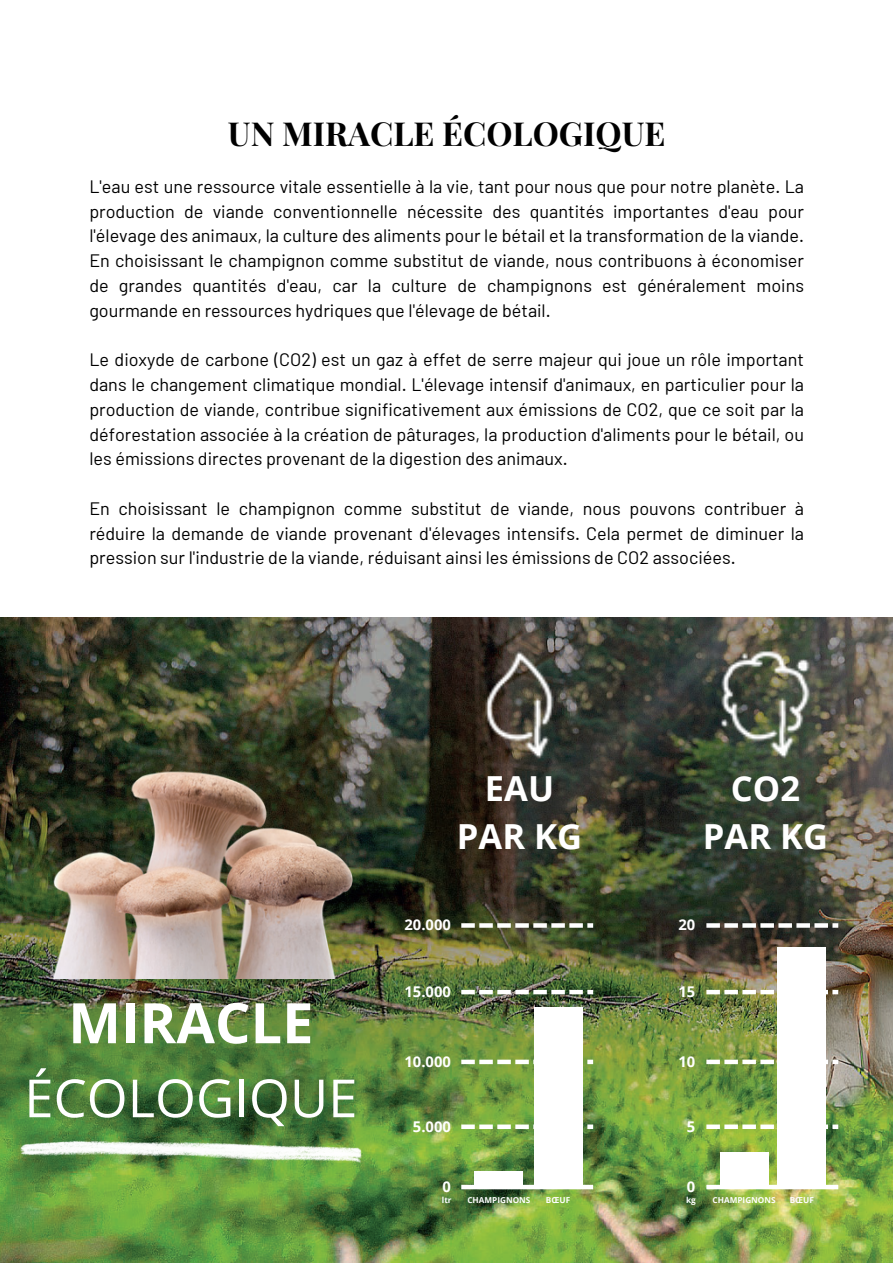
<style>
.page{position:relative;width:893px;height:1264px;background:#fff}
.page>*{position:absolute;margin:0;border:0;box-sizing:border-box;transform-origin:0 0}
.t1{font:700 55.8px "Open Sans";color:#fff}
.t2{font:52.65px "Open Sans";color:#fff}
.t3{font:700 34.5px/48px "Open Sans";color:#fff;text-align:center}
.t4{font:700 33px "Playfair Display";color:#000}
.t5{font:18px/24.8px "Barlow";color:#000;text-align:justify}
.t6{font:700 14.85px "Open Sans";color:#fff}
.t7{font:700 8.25px "Open Sans";color:#fff}
</style>
<div class="page">
<img style="left:0;top:617px;width:892px;height:645px">
<img style="left:12px;top:674px;width:368px;height:304px">
<img style="left:466px;top:639px;width:108px;height:120px">
<img style="left:711px;top:639px;width:108px;height:120px">
<img style="left:0;top:1139px;width:386px;height:25px">
<div style="left:461px;top:1184px;width:132px;height:5px;background:#fff"></div>
<svg style="left:461px;top:1124px;width:132px;height:4px"></svg>
<div style="left:706px;top:1184px;width:132px;height:5px;background:#fff"></div>
<svg style="left:706px;top:1124px;width:132px;height:4px"></svg>
<svg style="left:461px;top:1059px;width:132px;height:5px"></svg>
<svg style="left:706px;top:1059px;width:132px;height:5px"></svg>
<svg style="left:461px;top:989px;width:132px;height:5px"></svg>
<svg style="left:706px;top:989px;width:132px;height:5px"></svg>
<svg style="left:461px;top:923px;width:132px;height:4px"></svg>
<svg style="left:706px;top:923px;width:132px;height:4px"></svg>
<div style="left:534px;top:1007px;width:48px;height:179px;background:#fff"></div>
<div style="left:475px;top:1171px;width:48px;height:15px;background:#fff"></div>
<div style="left:777px;top:947px;width:48px;height:239px;background:#fff"></div>
<div style="left:720px;top:1152px;width:48px;height:34px;background:#fff"></div>
<p class="t4" style="left:228px;top:111px;width:439px">UN MIRACLE ÉCOLOGIQUE</p>
<p class="t5" style="left:89px;top:173px;width:716px">L'eau est une ressource vitale essentielle à la vie, tant pour nous que pour notre planète. La production de viande conventionnelle nécessite des quantités importantes d'eau pour l'élevage des animaux, la culture des aliments pour le bétail et la transformation de la viande.<br>En choisissant le champignon comme substitut de viande, nous contribuons à économiser de grandes quantités d'eau, car la culture de champignons est généralement moins gourmande en ressources hydriques que l'élevage de bétail.</p>
<p class="t5" style="left:89px;top:346px;width:716px">Le dioxyde de carbone (CO2) est un gaz à effet de serre majeur qui joue un rôle important dans le changement climatique mondial. L'élevage intensif d'animaux, en particulier pour la production de viande, contribue significativement aux émissions de CO2, que ce soit par la déforestation associée à la création de pâturages, la production d'aliments pour le bétail, ou les émissions directes provenant de la digestion des animaux.</p>
<h1 class="t5" style="left:89px;top:495px;width:716px">En choisissant le champignon comme substitut de viande, nous pouvons contribuer à réduire la demande de viande provenant d'élevages intensifs. Cela permet de diminuer la pression sur l'industrie de la viande, réduisant ainsi les émissions de CO2 associées.</h1>
<h4 class="t1" style="left:68px;top:983px;width:247px">MIRACLE</h4>
<h4 class="t2" style="left:24px;top:1060px;width:334px">ÉCOLOGIQUE</h4>
<h2 class="t3" style="left:457px;top:763px;width:127px">EAU<br>PAR KG</h2>
<p class="t3" style="left:702px;top:763px;width:127px">CO2<br>PAR KG</p>
<p class="t6" style="left:404px;top:914px;width:48px">20.000</p>
<p class="t6" style="left:678px;top:914px;width:18px">20</p>
<p class="t6" style="left:404px;top:981px;width:48px">15.000</p>
<h5 class="t6" style="left:678px;top:981px;width:18px">15</h5>
<h4 class="t6" style="left:404px;top:1050px;width:48px">10.000</h4>
<h5 class="t6" style="left:678px;top:1050px;width:18px">10</h5>
<h4 class="t6" style="left:413px;top:1115px;width:39px">5.000</h4>
<p class="t6" style="left:686px;top:1115px;width:10px">5</p>
<h4 class="t6" style="left:442px;top:1176px;width:10px">0</h4>
<h2 class="t6" style="left:686px;top:1176px;width:10px">0</h2>
<p class="t7" style="left:442px;top:1193px;width:11px">ltr</p>
<p class="t7" style="left:467px;top:1193px;width:65px">CHAMPIGNONS</p>
<p class="t7" style="left:546px;top:1193px;width:26px">BŒUF</p>
<h5 class="t7" style="left:686px;top:1193px;width:11px">kg</h5>
<p class="t7" style="left:712px;top:1193px;width:65px">CHAMPIGNONS</p>
<p class="t7" style="left:789px;top:1193px;width:26px">BŒUF</p>
</div>
